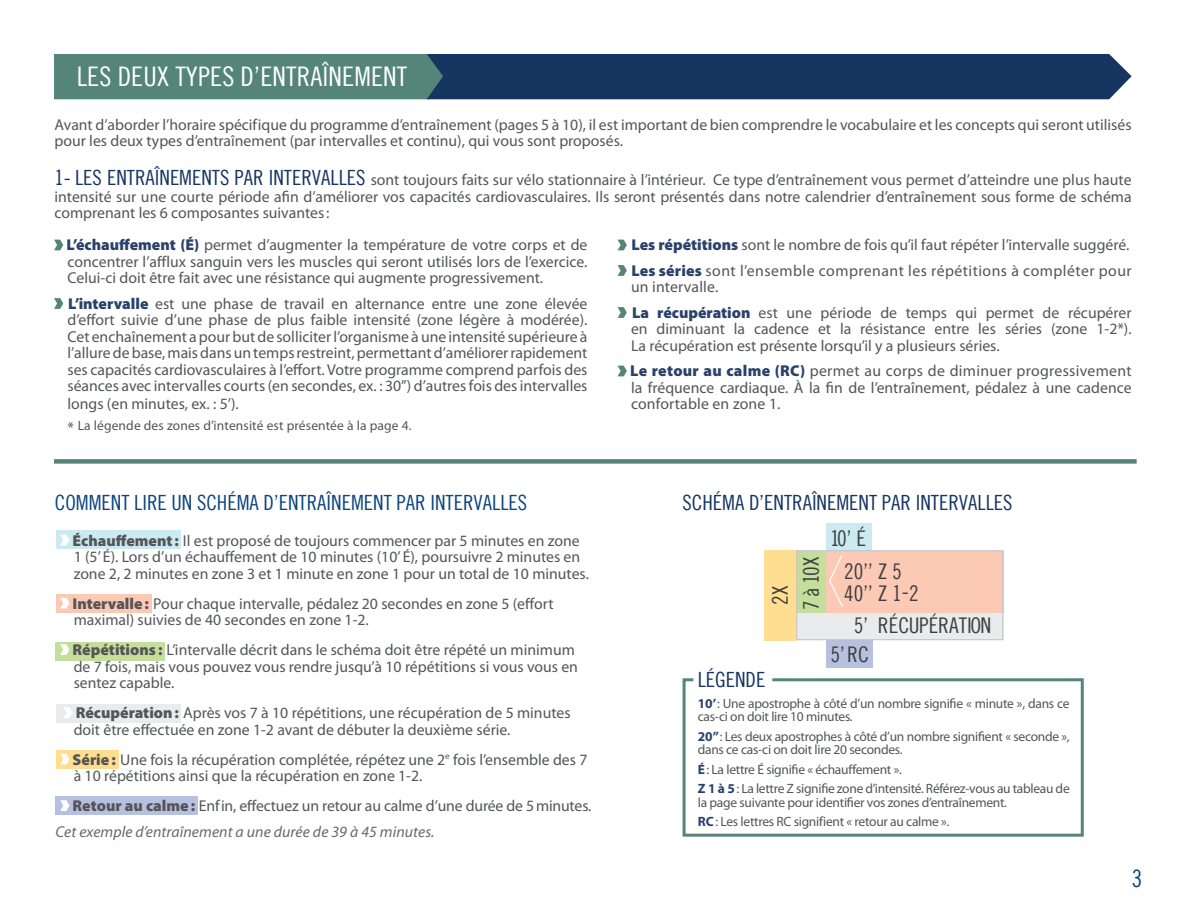
<style>
.page{position:relative;width:1188px;height:918px;background:#fff}
.page>*{position:absolute;margin:0;border:0;box-sizing:border-box;transform-origin:0 0}
.t1{font:27px "Trade Gothic Regular 3";letter-spacing:.005em;color:#fff}
.t2{font:24px "Trade Gothic Regular 3";color:#0d457e}
.t3{font:21.6px/22.4px "Trade Gothic Regular 3";color:#3e3e3f}
.t4{font:21px "Trade Gothic Regular 3";color:#0d457e}
.t5{font:21px "Trade Gothic Regular 3";color:#163561}
.t6{font:15.75px/16.5px "Myriad Pro";color:#545557}
.t7{font:15.75px/25.5px "Myriad Pro";letter-spacing:.025em;color:#545557}
.t8{font:italic 15.75px "Myriad Pro";letter-spacing:.005em;color:#69696c}
.t9{font:13.5px/13.5px "Myriad Pro";letter-spacing:-.02em;color:#545557}
.t10{font:13.5px "Myriad Pro";letter-spacing:.01em;color:#545557}
.s1{font-family:"Trade Gothic Regular 3";font-size:21px;color:#163561}
.s2{font-weight:900;color:#2a426a}
.s3{font-size:15.75px}
.s4{font-weight:900}
.s5{font-weight:700;color:#2a426a}
</style>
<div class="page">
<svg style="left:682px;top:678px;width:402px;height:159px"></svg>
<svg style="left:54px;top:54px;width:1078px;height:45px;background:#2e536a"></svg>
<svg style="left:54px;top:240px;width:9px;height:10px"></svg>
<svg style="left:54px;top:298px;width:9px;height:11px"></svg>
<svg style="left:618px;top:240px;width:9px;height:10px"></svg>
<svg style="left:618px;top:265px;width:9px;height:11px"></svg>
<svg style="left:618px;top:307px;width:9px;height:11px"></svg>
<svg style="left:618px;top:366px;width:9px;height:10px"></svg>
<div style="left:56px;top:705px;width:125px;height:18px;background:#eaebec"></div>
<div style="left:56px;top:642px;width:109px;height:18px;background:#c4df9b"></div>
<div style="left:56px;top:530px;width:125px;height:19px;background:#cbeaf1"></div>
<div style="left:56px;top:594px;width:95px;height:19px;background:#fcc9b4"></div>
<div style="left:56px;top:750px;width:62px;height:19px;background:#ffdd91"></div>
<div style="left:56px;top:797px;width:142px;height:18px;background:#b7c0df"></div>
<svg style="left:60px;top:535px;width:9px;height:11px"></svg>
<svg style="left:60px;top:598px;width:9px;height:11px"></svg>
<svg style="left:60px;top:644px;width:9px;height:11px"></svg>
<svg style="left:64px;top:707px;width:8px;height:11px"></svg>
<svg style="left:60px;top:754px;width:9px;height:11px"></svg>
<svg style="left:60px;top:800px;width:9px;height:11px"></svg>
<div style="left:54px;top:459px;width:1083px;height:5px;background:#548578"></div>
<div style="left:796px;top:613px;width:207px;height:27px;background:#eaebec"></div>
<div style="left:797px;top:551px;width:33px;height:62px;background:#c4df9b"></div>
<div style="left:764px;top:550px;width:32px;height:90px;background:#ffdd91"></div>
<div style="left:826px;top:523px;width:45px;height:28px;background:#cbeaf1"></div>
<div style="left:826px;top:640px;width:46px;height:27px;background:#b7c0df"></div>
<div style="left:826px;top:551px;width:177px;height:62px;background:#fcc9b4"></div>
<svg style="left:829px;top:555px;width:14px;height:52px"></svg>
<div style="left:796px;top:550px;width:207px;height:90px;border:1px solid #c1c2c4"></div>
<h1 class="t1" style="left:77px;top:64px;width:332px">LES DEUX TYPES D’ENTRAÎNEMENT</h1>
<p class="t6" style="left:55px;top:116px;width:1079px">Avant d’aborder l’horaire spécifique du programme d’entraînement (pages 5 à 10), il est important de bien comprendre le vocabulaire et les concepts qui seront utilisés pour les deux types d’entraînement (par intervalles et continu), qui vous sont proposés.</p>
<p class="t6" style="left:55px;top:172px;width:1079px;text-align:justify"><span class="s1">1- LES ENTRAÎNEMENTS PAR INTERVALLES</span> sont toujours faits sur vélo stationnaire à l’intérieur. Ce type d’entraînement vous permet d’atteindre une plus haute intensité sur une courte période afin d’améliorer vos capacités cardiovasculaires. Ils seront présentés dans notre calendrier d’entraînement sous forme de schéma comprenant les 6 composantes suivantes:</p>
<p class="t6" style="left:66px;top:237px;width:523px;text-align:justify"><span class="s2">L’échauffement (É)</span> permet d’augmenter la température de votre corps et de concentrer l’afflux sanguin vers les muscles qui seront utilisés lors de l’exercice.<br>Celui-ci doit être fait avec une résistance qui augmente progressivement.</p>
<p class="t6" style="left:68px;top:296px;width:522px;text-align:justify"><span class="s2">L’intervalle</span> est une phase de travail en alternance entre une zone élevée d’effort suivie d’une phase de plus faible intensité (zone légère à modérée).<br>Cet enchaînement a pour but de solliciter l’organisme à une intensité supérieure à l’allure de base, mais dans un temps restreint, permettant d’améliorer rapidement ses capacités cardiovasculaires à l’effort. Votre programme comprend parfois des séances avec intervalles courts (en secondes, ex. : 30’’) d’autres fois des intervalles</p>
<p class="t6" style="left:68px;top:396px;width:173px">longs (en minutes, ex. : 5’).</p>
<p class="t10" style="left:67px;top:418px;width:346px"><span class="s3">*</span> La légende des zones d’intensité est présentée à la page 4.</p>
<h3 class="t4" style="left:55px;top:493px;width:474px">COMMENT LIRE UN SCHÉMA D’ENTRAÎNEMENT PAR INTERVALLES</h3>
<p class="t6" style="left:73px;top:532px;width:518px"><span class="s4">Échauffement:</span> Il est proposé de toujours commencer par 5 minutes en zone<br>1 (5’ É). Lors d’un échauffement de 10 minutes (10’ É), poursuivre 2 minutes en zone 2, 2 minutes en zone 3 et 1 minute en zone 1 pour un total de 10 minutes.</p>
<p class="t6" style="left:73px;top:595px;width:482px"><span class="s4">Intervalle:</span> Pour chaque intervalle, pédalez 20 secondes en zone 5 (effort maximal) suivies de 40 secondes en zone 1-2.</p>
<p class="t6" style="left:73px;top:642px;width:507px"><span class="s4">Répétitions :</span> L’intervalle décrit dans le schéma doit être répété un minimum de 7 fois, mais vous pouvez vous rendre jusqu’à 10 répétitions si vous vous en sentez capable.</p>
<p class="t6" style="left:74px;top:705px;width:498px"><span class="s4">Récupération:</span> Après vos 7 à 10 répétitions, une récupération de 5 minutes doit être effectuée en zone 1-2 avant de débuter la deuxième série.</p>
<p class="t6" style="left:73px;top:751px;width:516px"><span class="s4">Série:</span> Une fois la récupération complétée, répétez une 2<sup>e</sup> fois l’ensemble des 7 à 10 répétitions ainsi que la récupération en zone 1-2.</p>
<p class="t6" style="left:73px;top:798px;width:520px"><span class="s4">Retour au calme:</span> Enfin, effectuez un retour au calme d’une durée de 5 minutes.</p>
<p class="t8" style="left:56px;top:823px;width:380px">Cet exemple d’entraînement a une durée de 39 à 45 minutes.</p>
<p class="t7" style="left:631px;top:233px;width:502px"><span class="s2">Les répétitions</span> sont le nombre de fois qu’il faut répéter l’intervalle suggéré.<br><span class="s2">Les séries</span> sont l’ensemble comprenant les répétitions à compléter pour</p>
<p class="t6" style="left:631px;top:275px;width:502px;line-height:25.5px">un intervalle.<br><span class="s2">La récupération</span> est une période de temps qui permet de récupérer</p>
<p class="t6" style="left:631px;top:321px;width:502px">en diminuant la cadence et la résistance entre les séries (zone 1-2*).<br>La récupération est présente lorsqu’il y a plusieurs séries.</p>
<p class="t6" style="left:630px;top:363px;width:503px;text-align:justify"><span class="s2">Le retour au calme (RC)</span> permet au corps de diminuer progressivement la fréquence cardiaque. À la fin de l’entraînement, pédalez à une cadence confortable en zone 1.</p>
<h3 class="t5" style="left:683px;top:493px;width:332px">SCHÉMA D’ENTRAÎNEMENT PAR INTERVALLES</h3>
<h3 class="t3" style="left:770px;top:605px;width:21px;rotate:-90deg">2X</h3>
<h3 class="t3" style="left:801px;top:610px;width:55px;rotate:-90deg">7 à 10X</h3>
<h3 class="t3" style="left:830px;top:528px;width:37px">10’ É</h3>
<h3 class="t3" style="left:844px;top:561px;width:76px">20’’ Z 5<br>40’’ Z 1-2</h3>
<h3 class="t3" style="left:854px;top:616px;width:139px">5’ RÉCUPÉRATION</h3>
<h3 class="t3" style="left:831px;top:644px;width:40px">5’ RC</h3>
<h3 class="t5" style="left:698px;top:670px;width:69px">LÉGENDE</h3>
<p class="t9" style="left:698px;top:697px;width:373px"><span class="s5">10’</span>: Une apostrophe à côté d’un nombre signifie « minute », dans ce cas-ci on doit lire 10 minutes.</p>
<p class="t9" style="left:698px;top:730px;width:373px"><span class="s5">20’’</span>: Les deux apostrophes à côté d’un nombre signifient « seconde », dans ce cas-ci on doit lire 20 secondes.</p>
<p class="t9" style="left:698px;top:760px;width:373px;line-height:19.5px"><span class="s5">É</span>: La lettre É signifie « échauffement ».<br><span class="s5">Z 1 à 5</span>: La lettre Z signifie zone d’intensité. Référez-vous au tableau de</p>
<p class="t9" style="left:698px;top:793px;width:311px;line-height:19.5px">la page suivante pour identifier vos zones d’entraînement.<br><span class="s5">RC</span>: Les lettres RC signifient « retour au calme ».</p>
<h2 class="t2" style="left:1132px;top:867px;width:12px">3</h2>
</div>
